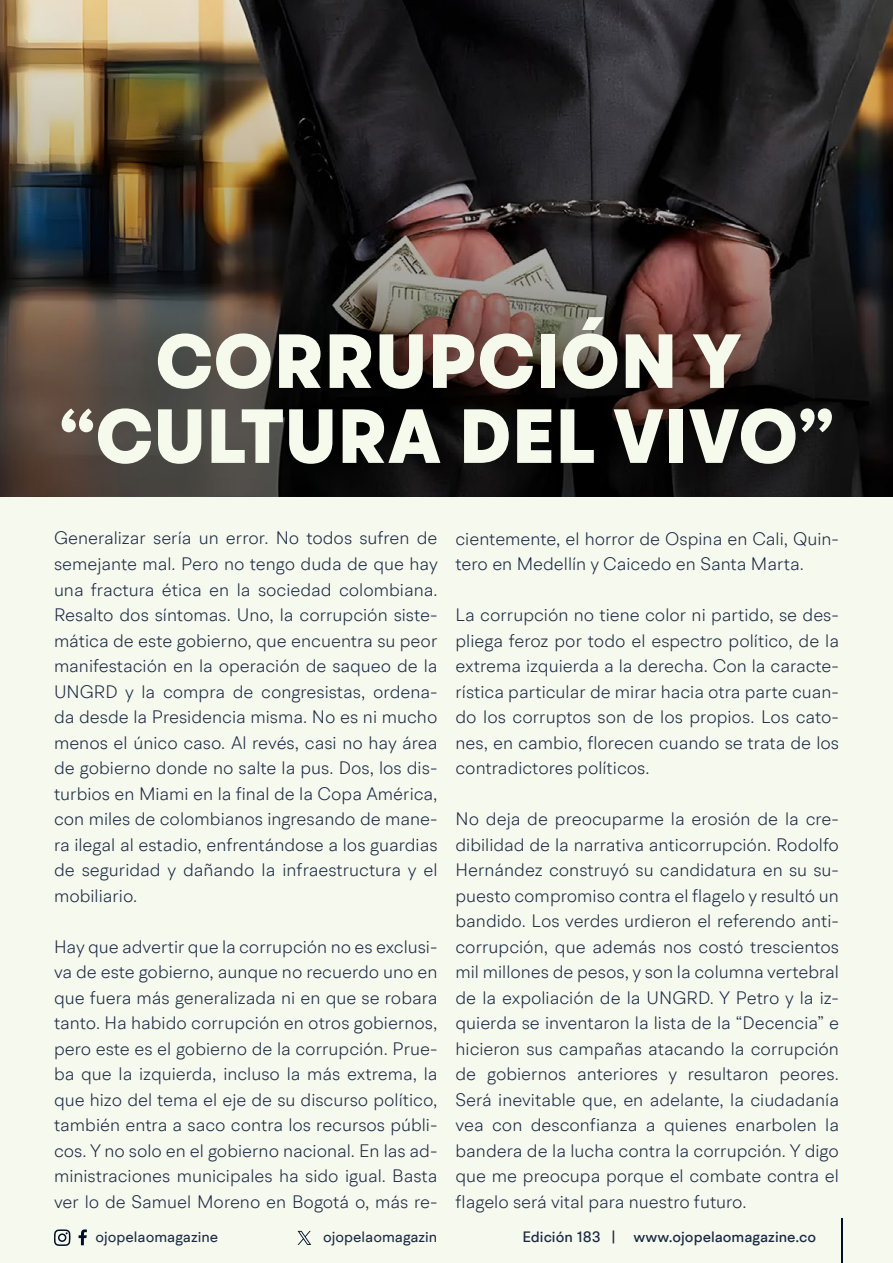
<style>
.page{position:relative;width:893px;height:1263px;background:#f6f9ee}
.page>*{position:absolute;margin:0;border:0;box-sizing:border-box;transform-origin:0 0}
.t1{font:900 76.5px/75px "BR Hendrix";letter-spacing:.01em;color:#f5faed;text-align:center}
.t2{font:300 18px/25.5px "BR Hendrix";color:#1b2943;text-align:justify}
.t3{font:500 15px "BR Hendrix";color:#1b2943}
.t4{font:15px "BR Hendrix";color:#1b2943}
</style>
<div class="page">
<svg style="left:79px;top:1229px;width:8px;height:16px"></svg>
<svg style="left:54px;top:1229px;width:17px;height:17px"></svg>
<hr style="left:841px;top:1219px;width:1px;height:44px;background:#000f2b">
<svg style="left:298px;top:1231px;width:13px;height:14px"></svg>
<img style="left:0;top:0;width:893px;height:497px">
<h1 class="t1" style="left:59px;top:326px;width:776px">CORRUPCIÓN Y “CULTURA DEL VIVO”</h1>
<p class="t2" style="left:54px;top:525px;width:385px">Generalizar sería un error. No todos sufren de semejante mal. Pero no tengo duda de que hay una fractura ética en la sociedad colombiana.<br>Resalto dos síntomas. Uno, la corrupción siste&shy;mática de este gobierno, que encuentra su peor manifestación en la operación de saqueo de la UNGRD y la compra de congresistas, ordena&shy;da desde la Presidencia misma. No es ni mucho menos el único caso. Al revés, casi no hay área de gobierno donde no salte la pus. Dos, los dis&shy;turbios en Miami en la final de la Copa América, con miles de colombianos ingresando de mane&shy;ra ilegal al estadio, enfrentándose a los guardias de seguridad y dañando la infraestructura y el mobiliario.</p>
<p class="t2" style="left:54px;top:933px;width:385px">Hay que advertir que la corrupción no es exclusi&shy;va de este gobierno, aunque no recuerdo uno en que fuera más generalizada ni en que se robara tanto. Ha habido corrupción en otros gobiernos, pero este es el gobierno de la corrupción. Prue&shy;ba que la izquierda, incluso la más extrema, la que hizo del tema el eje de su discurso político, también entra a saco contra los recursos públi&shy;cos. Y no solo en el gobierno nacional. En las ad&shy;ministraciones municipales ha sido igual. Basta ver lo de Samuel Moreno en Bogotá o, más re-</p>
<p class="t2" style="left:455px;top:525px;width:385px">cientemente, el horror de Ospina en Cali, Quin&shy;tero en Medellín y Caicedo en Santa Marta.</p>
<p class="t2" style="left:455px;top:602px;width:385px">La corrupción no tiene color ni partido, se des&shy;pliega feroz por todo el espectro político, de la extrema izquierda a la derecha. Con la caracte&shy;rística particular de mirar hacia otra parte cuan&shy;do los corruptos son de los propios. Los cato&shy;nes, en cambio, florecen cuando se trata de los contradictores políticos.</p>
<p class="t2" style="left:455px;top:806px;width:385px">No deja de preocuparme la erosión de la cre&shy;dibilidad de la narrativa anticorrupción. Rodolfo Hernández construyó su candidatura en su su&shy;puesto compromiso contra el flagelo y resultó un bandido. Los verdes urdieron el referendo anti&shy;corrupción, que además nos costó trescientos mil millones de pesos, y son la columna vertebral de la expoliación de la UNGRD. Y Petro y la iz&shy;quierda se inventaron la lista de la “Decencia” e hicieron sus campañas atacando la corrupción de gobiernos anteriores y resultaron peores.<br>Será inevitable que, en adelante, la ciudadanía vea con desconfianza a quienes enarbolen la bandera de la lucha contra la corrupción. Y digo que me preocupa porque el combate contra el flagelo será vital para nuestro futuro.</p>
<p class="t4" style="left:96px;top:1227px;width:124px">ojopelaomagazine</p>
<p class="t4" style="left:323px;top:1227px;width:116px">ojopelaomagazin</p>
<p class="t3" style="left:522px;top:1227px;width:295px">Edición 183 | www.ojopelaomagazine.co</p>
</div>
